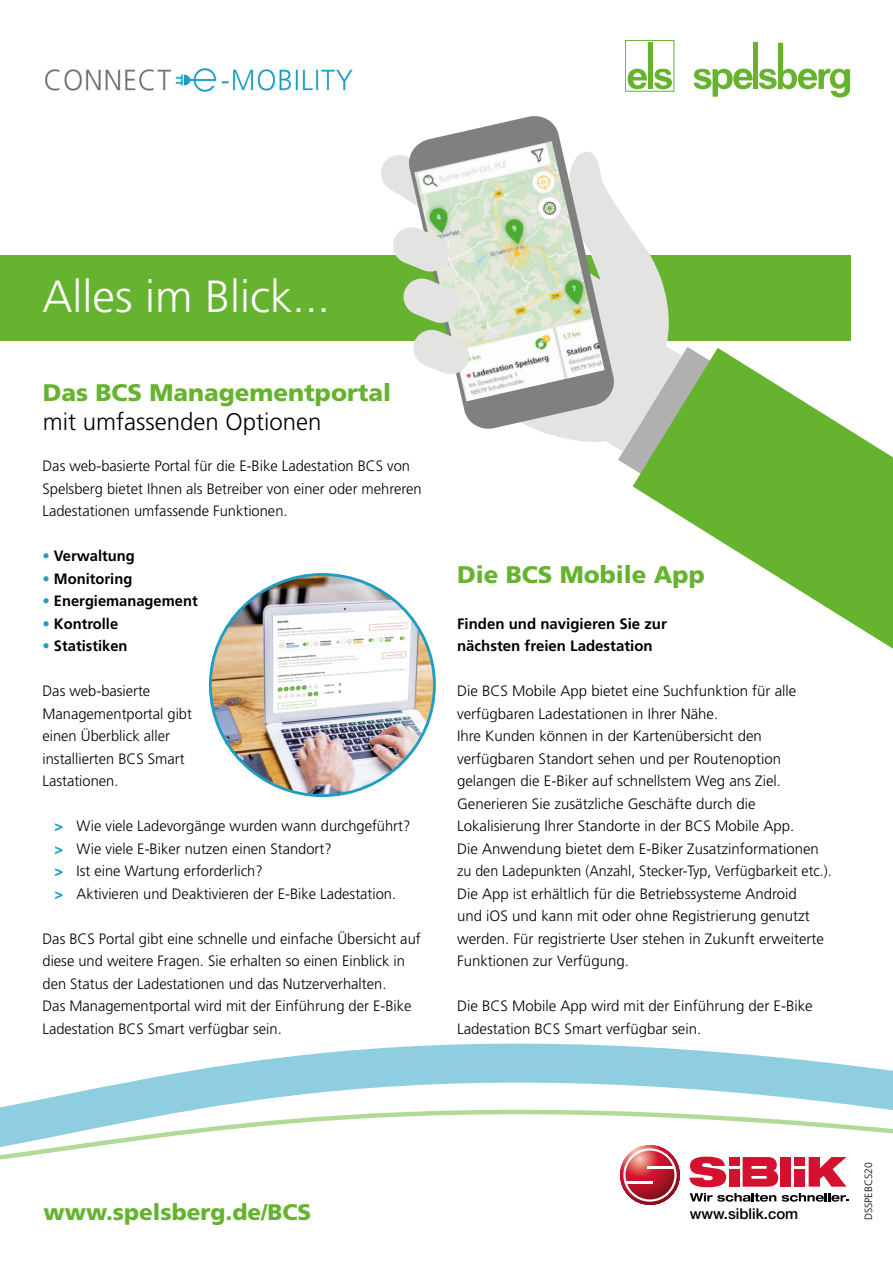
<style>
.page{position:relative;width:893px;height:1263px;background:#fff}
.page>*{position:absolute;margin:0;border:0;box-sizing:border-box;transform-origin:0 0}
.t1{font:300 45px "Frutiger";color:#fff}
.t2{font:900 24px "Frutiger";color:#65b32e}
.t3{font:300 24px "Frutiger";color:#000}
.t4{font:900 22.5px "Frutiger";color:#65b32e}
.t5{font:300 15px/22.5px "Frutiger";color:#000}
.t6{font:700 15px/22.5px "Frutiger";color:#000}
.t7{font:500 15px "Helvetica Neue";color:#000}
.t8{font:300 10.5px "Frutiger";color:#000}
.s1{color:#1f9ec4}
.s2{font-weight:900;color:#1f9ec4}
</style>
<div class="page">
<svg style="left:690px;top:1193px;width:86px;height:9px"></svg>
<svg style="left:782px;top:1193px;width:66px;height:9px"></svg>
<svg style="left:689px;top:1165px;width:37px;height:22px"></svg>
<div style="left:729px;top:1157px;width:10px;height:9px;background:#d51130"></div>
<div style="left:729px;top:1169px;width:10px;height:18px;background:#d51130"></div>
<div style="left:781px;top:1157px;width:10px;height:30px;background:#d51130"></div>
<div style="left:794px;top:1157px;width:10px;height:9px;background:#d51130"></div>
<div style="left:794px;top:1169px;width:10px;height:18px;background:#d51130"></div>
<svg style="left:809px;top:1165px;width:37px;height:22px"></svg>
<svg style="left:743px;top:1165px;width:35px;height:22px"></svg>
<svg style="left:620px;top:1145px;width:60px;height:60px"></svg>
<svg style="left:623px;top:1165px;width:54px;height:36px"></svg>
<hr style="left:626px;top:1182px;width:27px;height:2px;background:#fff">
<hr style="left:648px;top:1166px;width:26px;height:2px;background:#fff">
<img style="left:45px;top:68px;width:308px;height:24px">
<div style="left:648px;top:43px;width:5px;height:46px;background:#65b32e"></div>
<div style="left:625px;top:40px;width:49px;height:51px;border:1px solid #65b32e"></div>
<div style="left:753px;top:43px;width:5px;height:46px;background:#65b32e"></div>
<svg style="left:694px;top:69px;width:59px;height:28px"></svg>
<svg style="left:759px;top:43px;width:91px;height:55px"></svg>
<svg style="left:654px;top:69px;width:18px;height:20px"></svg>
<svg style="left:628px;top:69px;width:19px;height:20px"></svg>
<div style="left:0;top:255px;width:850px;height:85px;background:#65b32e"></div>
<img style="left:210px;top:574px;width:224px;height:222px">
<svg style="left:618px;top:347px;width:71px;height:122px"></svg>
<svg style="left:633px;top:348px;width:260px;height:301px;fill:#65b32e"></svg>
<svg style="left:0;top:1043px;width:893px;height:65px"></svg>
<svg style="left:0;top:1108px;width:893px;height:57px"></svg>
<svg style="left:377px;top:157px;width:305px;height:295px"></svg>
<svg style="left:407px;top:116px;width:209px;height:315px"></svg>
<img style="left:414px;top:141px;width:191px;height:260px">
<svg style="left:391px;top:136px;width:211px;height:246px"></svg>
<h1 class="t1" style="left:43px;top:271px;width:289px">Alles im Blick...</h1>
<h2 class="t2" style="left:43px;top:378px;width:350px">Das BCS Managementportal</h2>
<h2 class="t3" style="left:43px;top:408px;width:280px">mit umfassenden Optionen</h2>
<p class="t5" style="left:43px;top:455px;width:381px">Das web-basierte Portal für die E-Bike Ladestation BCS von<br>Spelsberg bietet Ihnen als Betreiber von einer oder mehreren<br>Ladestationen umfassende Funktionen.</p>
<p class="t6" style="left:43px;top:544px;width:94px"><span class="s1">•</span> Verwaltung</p>
<p class="t6" style="left:43px;top:567px;width:91px"><span class="s1">•</span> Monitoring</p>
<p class="t6" style="left:43px;top:589px;width:157px"><span class="s1">•</span> Energiemanagement</p>
<p class="t6" style="left:43px;top:612px;width:77px"><span class="s1">•</span> Kontrolle</p>
<p class="t6" style="left:43px;top:634px;width:86px"><span class="s1">•</span> Statistiken</p>
<p class="t5" style="left:43px;top:680px;width:151px">Das web-basierte<br>Managementportal gibt einen Überblick aller installierten BCS Smart<br>Lastationen.</p>
<p class="t5" style="left:55px;top:815px;width:357px"><span class="s2">&gt;</span> Wie viele Ladevorgänge wurden wann durchgeführt? <span class="s2">&gt;</span> Wie viele E-Biker nutzen einen Standort?<br><span class="s2">&gt;</span> Ist eine Wartung erforderlich?<br><span class="s2">&gt;</span> Aktivieren und Deaktivieren der E-Bike Ladestation.</p>
<p class="t5" style="left:43px;top:927px;width:380px">Das BCS Portal gibt eine schnelle und einfache Übersicht auf diese und weitere Fragen. Sie erhalten so einen Einblick in den Status der Ladestationen und das Nutzerverhalten.<br>Das Managementportal wird mit der Einführung der E-Bike Ladestation BCS Smart verfügbar sein.</p>
<h2 class="t2" style="left:457px;top:560px;width:249px">Die BCS Mobile App</h2>
<p class="t6" style="left:457px;top:612px;width:211px">Finden und navigieren Sie zur nächsten freien Ladestation</p>
<p class="t5" style="left:457px;top:680px;width:376px">Die BCS Mobile App bietet eine Suchfunktion für alle verfügbaren Ladestationen in Ihrer Nähe.<br>Ihre Kunden können in der Kartenübersicht den verfügbaren Standort sehen und per Routenoption gelangen die E-Biker auf schnellstem Weg ans Ziel.<br>Generieren Sie zusätzliche Geschäfte durch die Lokalisierung Ihrer Standorte in der BCS Mobile App.<br>Die Anwendung bietet dem E-Biker Zusatzinformationen zu den Ladepunkten (Anzahl, Stecker-Typ, Verfügbarkeit etc.).<br>Die App ist erhältlich für die Betriebssysteme Android<br>und iOS und kann mit oder ohne Registrierung genutzt werden. Für registrierte User stehen in Zukunft erweiterte Funktionen zur Verfügung.</p>
<p class="t5" style="left:457px;top:995px;width:357px">Die BCS Mobile App wird mit der Einführung der E-Bike<br>Ladestation BCS Smart verfügbar sein.</p>
<h3 class="t4" style="left:44px;top:1198px;width:269px">www.spelsberg.de/BCS</h3>
<p class="t7" style="left:690px;top:1205px;width:110px">www.siblik.com</p>
<p class="t8" style="left:862px;top:1220px;width:59px;rotate:-90deg">DSSPEBCS20</p>
</div>
